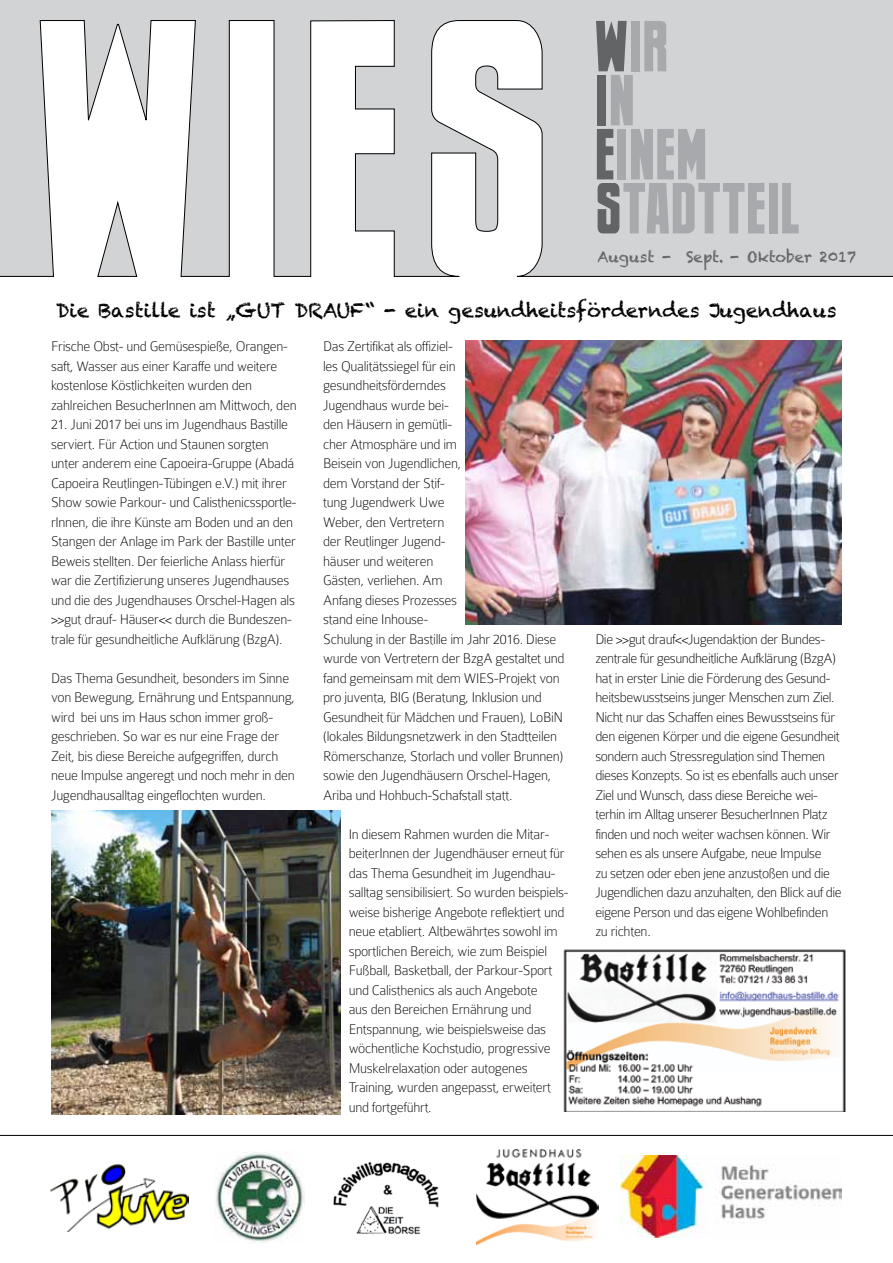
<style>
.page{position:relative;width:893px;height:1263px;background:#fff}
.page>*{position:absolute;margin:0;border:0;box-sizing:border-box;transform-origin:0 0}
.t1{font:69px/54px "Newsflash BB";letter-spacing:.02em;color:#a7a9ac}
.t2{font:19.5px "Chalkduster";letter-spacing:-.01em;color:#000}
.t3{font:100 15px/19.5px "Colaborate";letter-spacing:-.02em;color:#000}
.t4{font:15px "Chalkduster";color:#636466}
.s1{color:#636466}
</style>
<div class="page">
<svg style="left:0;top:0;width:893px;height:277px"></svg>
<hr style="left:0;top:1135px;width:893px;height:1px;background:#000">
<img style="left:466px;top:340px;width:376px;height:284px">
<img style="left:50px;top:1164px;width:138px;height:67px">
<img style="left:214px;top:1152px;width:90px;height:91px">
<img style="left:621px;top:1155px;width:221px;height:83px">
<img style="left:476px;top:1150px;width:122px;height:96px">
<img style="left:333px;top:1161px;width:106px;height:73px">
<img style="left:563px;top:949px;width:283px;height:163px">
<img style="left:51px;top:810px;width:289px;height:304px">
<h1 class="t1" style="left:595px;top:18px;width:206px"><span class="s1">W</span>IR<br><span class="s1">I</span>N<br><span class="s1">E</span>INEM<br><span class="s1">S</span>TADTTEIL</h1>
<p class="t4" style="left:597px;top:248px;width:260px">August - Sept. - Oktober 2017</p>
<h2 class="t2" style="left:56px;top:299px;width:782px">Die Bastille ist „GUT DRAUF“ - ein gesundheitsförderndes Jugendhaus</h2>
<p class="t3" style="left:51px;top:337px;width:247px">Frische Obst- und Gemüsespieße, Orangen&shy;saft, Wasser aus einer Karaffe und weitere kostenlose Köstlichkeiten wurden den zahlreichen BesucherInnen am Mittwoch, den</p>
<p class="t3" style="left:51px;top:415px;width:247px">21. Juni 2017 bei uns im Jugendhaus Bastille serviert. Für Action und Staunen sorgten unter anderem eine Capoeira-Gruppe (Abadá Capoeira Reutlingen-Tübingen e.V.) mit ihrer Show sowie Parkour- und Calisthenicssportle&shy;rInnen, die ihre Künste am Boden und an den Stangen der Anlage im Park der Bastille unter Beweis stellten. Der feierliche Anlass hierfür war die Zertifizierung unseres Jugendhauses und die des Jugendhauses Orschel-Hagen als &gt;&gt;gut drauf- Häuser&lt;&lt; durch die Bundeszen&shy;trale für gesundheitliche Aufklärung (BzgA).</p>
<p class="t3" style="left:51px;top:668px;width:246px">Das Thema Gesundheit, besonders im Sinne von Bewegung, Ernährung und Entspannung, wird bei uns im Haus schon immer groß&shy;geschrieben. So war es nur eine Frage der Zeit, bis diese Bereiche aufgegriffen, durch neue Impulse angeregt und noch mehr in den Jugendhausalltag eingeflochten wurden.</p>
<p class="t3" style="left:323px;top:337px;width:243px">Das Zertifikat als offiziel-<br>les Qualitätssiegel für ein gesundheitsförderndes<br>Jugendhaus wurde bei-<br>den Häusern in gemütli-<br>cher Atmosphäre und im<br>Beisein von Jugendlichen,<br>dem Vorstand der Stif-<br>tung Jugendwerk Uwe<br>Weber, den Vertretern<br>der Reutlinger Jugend-<br>häuser und weiteren<br>Gästen, verliehen. Am<br>Anfang dieses Prozesses<br>stand eine Inhouse-<br>Schulung in der Bastille im Jahr 2016. Diese wurde von Vertretern der BzgA gestaltet und fand gemeinsam mit dem WIES-Projekt von pro juventa, BIG (Beratung, Inklusion und<br>Gesundheit für Mädchen und Frauen), LoBiN (lokales Bildungsnetzwerk in den Stadtteilen<br>Römerschanze, Storlach und voller Brunnen) sowie den Jugendhäusern Orschel-Hagen,<br>Ariba und Hohbuch-Schafstall statt.</p>
<p class="t3" style="left:349px;top:824px;width:221px">In diesem Rahmen wurden die Mitar&shy;beiterInnen der Jugendhäuser erneut für das Thema Gesundheit im Jugendhau&shy;salltag sensibilisiert. So wurden beispiels&shy;weise bisherige Angebote reflektiert und neue etabliert. Altbewährtes sowohl im sportlichen Bereich, wie zum Beispiel Fußball, Basketball, der Parkour-Sport und Calisthenics als auch Angebote<br>aus den Bereichen Ernährung und Entspannung, wie beispielsweise das wöchentliche Kochstudio, progressive Muskelrelaxation oder autogenes Training, wurden angepasst, erweitert und fortgeführt.</p>
<p class="t3" style="left:595px;top:629px;width:248px">Die &gt;&gt;gut drauf&lt;&lt;Jugendaktion der Bundes&shy;zentrale für gesundheitliche Aufklärung (BzgA) hat in erster Linie die Förderung des Gesund&shy;heitsbewusstseins junger Menschen zum Ziel.<br>Nicht nur das Schaffen eines Bewusstseins für den eigenen Körper und die eigene Gesundheit sondern auch Stressregulation sind Themen dieses Konzepts. So ist es ebenfalls auch unser Ziel und Wunsch, dass diese Bereiche wei&shy;terhin im Alltag unserer BesucherInnen Platz finden und noch weiter wachsen können. Wir sehen es als unsere Aufgabe, neue Impulse<br>zu setzen oder eben jene anzustoßen und die Jugendlichen dazu anzuhalten, den Blick auf die eigene Person und das eigene Wohlbefinden zu richten.</p>
</div>
